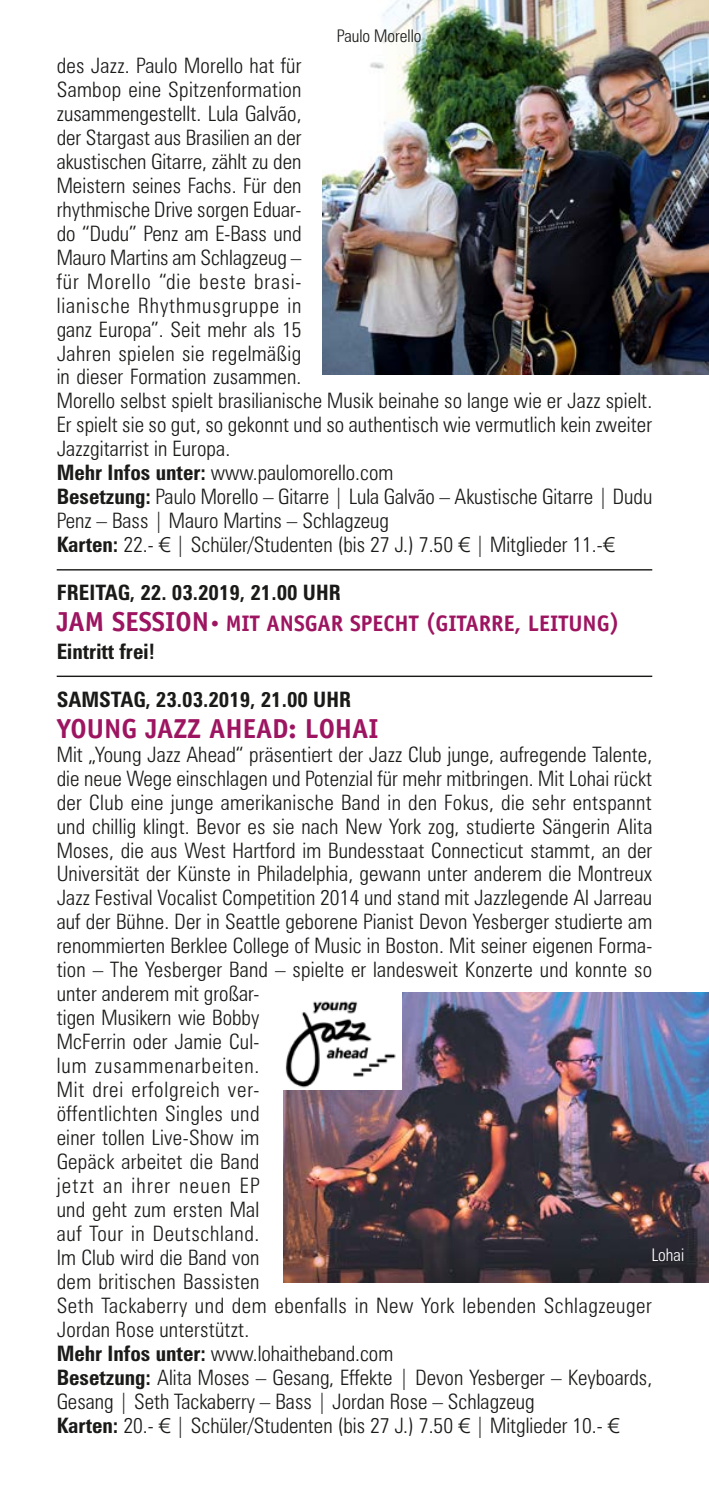
<style>
.page{position:relative;width:709px;height:1489px;background:#fff}
.page>*{position:absolute;margin:0;border:0;box-sizing:border-box;transform-origin:0 0}
.t1{font:700 27.5px "Officina Sans";color:#9d1561}
.t2{font:700 22.5px "Officina Sans";color:#9d1561}
.t3{font:300 condensed 21.25px/24px "Zurich BT";letter-spacing:.005em;color:#1a1a18}
.t4{font:700 condensed 21.25px "Zurich BT";color:#1a1a18}
.t5{font:300 condensed 17.5px "Zurich BT";color:#1a1a18}
.t6{font:300 condensed 17.5px "Zurich BT";color:#fff}
.s1{font-weight:700}
.s2{font-family:"Linotype Euro Font Ato F";font-weight:400;font-stretch:normal}
.s3{font-size:27.5px}
.s4{font-family:"Zurich BT";font-stretch:condensed;font-size:20px}
</style>
<div class="page">
<hr style="left:57px;top:569px;width:595px;height:1px;background:#1a1a18">
<hr style="left:57px;top:675px;width:595px;height:2px;background:#1a1a18">
<img style="left:323px;top:0;width:386px;height:374px">
<img style="left:283px;top:992px;width:426px;height:290px">
<img style="left:283px;top:992px;width:118px;height:97px">
<p class="t5" style="left:337px;top:25px;width:86px">Paulo Morello</p>
<p class="t3" style="left:57px;top:53px;width:597px">des Jazz. Paulo Morello hat für<br>Sambop eine Spitzenformation<br>zusammengestellt. Lula Galvão,<br>der Stargast aus Brasilien an der<br>akustischen Gitarre, zählt zu den<br>Meistern seines Fachs. Für den<br>rhythmische Drive sorgen Eduar-<br>do “Dudu” Penz am E-Bass und<br>Mauro Martins am Schlagzeug –<br>für Morello “die beste brasi-<br>lianische Rhythmusgruppe in<br>ganz Europa”. Seit mehr als 15<br>Jahren spielen sie regelmäßig<br>in dieser Formation zusammen.<br>Morello selbst spielt brasilianische Musik beinahe so lange wie er Jazz spielt.<br>Er spielt sie so gut, so gekonnt und so authentisch wie vermutlich kein zweiter Jazzgitarrist in Europa.<br><span class="s1">Mehr Infos unter:</span> www.paulomorello.com<br><span class="s1">Besetzung:</span> Paulo Morello – Gitarre | Lula Galvão – Akustische Gitarre | Dudu Penz – Bass | Mauro Martins – Schlagzeug<br><span class="s1">Karten:</span> 22.- <span class="s2">1</span> | Schüler/Studenten (bis 27 J.) 7.50 <span class="s2">1</span> | Mitglieder 11.-<span class="s2">1</span></p>
<p class="t4" style="left:57px;top:579px;width:285px">FREITAG, 22. 03.2019, 21.00 UHR</p>
<p class="t2" style="left:57px;top:609px;width:564px"><span class="s3">JAM SESSION</span><span class="s4">•</span> MIT ANSGAR SPECHT (GITARRE, LEITUNG)</p>
<p class="t4" style="left:57px;top:638px;width:100px">Eintritt frei!</p>
<p class="t4" style="left:57px;top:686px;width:296px">SAMSTAG, 23.03.2019, 21.00 UHR</p>
<p class="t1" style="left:57px;top:711px;width:323px">YOUNG JAZZ AHEAD: LOHAI</p>
<p class="t3" style="left:57px;top:742px;width:597px">Mit „Young Jazz Ahead“ präsentiert der Jazz Club junge, aufregende Talente, die neue Wege einschlagen und Potenzial für mehr mitbringen. Mit Lohai rückt der Club eine junge amerikanische Band in den Fokus, die sehr entspannt und chillig klingt. Bevor es sie nach New York zog, studierte Sängerin Alita Moses, die aus West Hartford im Bundesstaat Connecticut stammt, an der Universität der Künste in Philadelphia, gewann unter anderem die Montreux Jazz Festival Vocalist Competition 2014 und stand mit Jazzlegende Al Jarreau auf der Bühne. Der in Seattle geborene Pianist Devon Yesberger studierte am renommierten Berklee College of Music in Boston. Mit seiner eigenen Forma&shy;tion – The Yesberger Band – spielte er landesweit Konzerte und konnte so unter anderem mit großar-<br>tigen Musikern wie Bobby<br>McFerrin oder Jamie Cul-<br>lum zusammenarbeiten.<br>Mit drei erfolgreich ver-<br>öffentlichten Singles und<br>einer tollen Live-Show im<br>Gepäck arbeitet die Band<br>jetzt an ihrer neuen EP<br>und geht zum ersten Mal<br>auf Tour in Deutschland.<br>Im Club wird die Band von<br>dem britischen Bassisten<br>Seth Tackaberry und dem ebenfalls in New York lebenden Schlagzeuger Jordan Rose unterstützt.<br><span class="s1">Mehr Infos unter:</span> www.lohaitheband.com<br><span class="s1">Besetzung:</span> Alita Moses – Gesang, Effekte | Devon Yesberger – Keyboards, Gesang | Seth Tackaberry – Bass | Jordan Rose – Schlagzeug<br><span class="s1">Karten:</span> 20.- <span class="s2">1</span> | Schüler/Studenten (bis 27 J.) 7.50 <span class="s2">1</span> | Mitglieder 10.- <span class="s2">1</span></p>
<p class="t6" style="left:651px;top:1244px;width:34px">Lohai</p>
</div>
